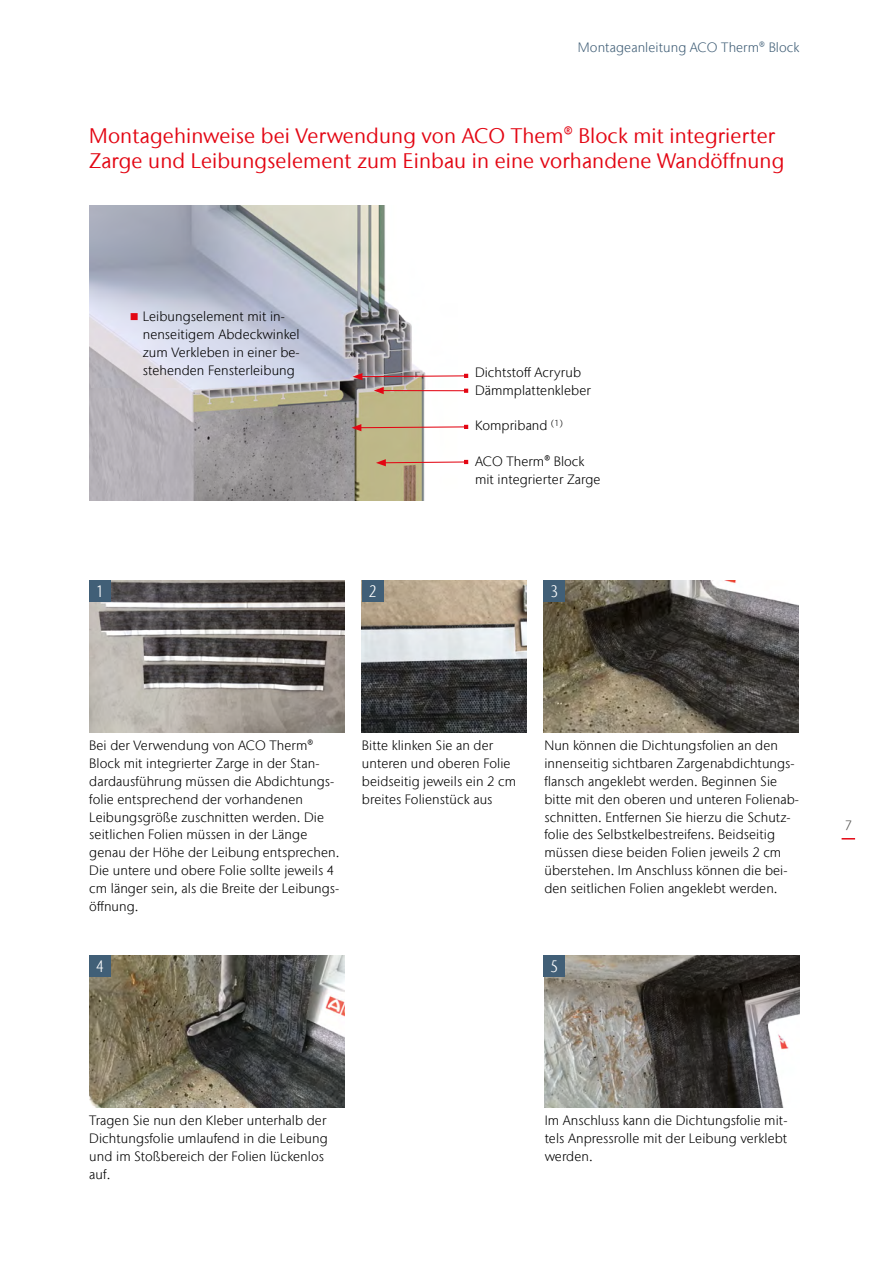
<style>
.page{position:relative;width:893px;height:1263px;background:#fff}
.page>*{position:absolute;margin:0;border:0;box-sizing:border-box;transform-origin:0 0}
.Intermediate_heading{font:21px/25.2px "Stone Sans IIITC Com";letter-spacing:.005em;color:#e30613}
.t1{font:300 condensed 16.5px "Stone Sans IIITC Com";color:#fff}
.Body_copy{font:300 13.5px/17.9px "Stone Sans IIITC Com";letter-spacing:.005em;color:#000}
.t2{font:300 13.5px "Stone Sans IIITC Com";letter-spacing:.005em;color:#415f77}
.t3{font:300 13.5px "Stone Sans IIITC Com";color:#575756}
.s1{color:#e30613}
.s2{font-weight:400}
</style>
<div class="page">
<svg style="left:842px;top:838px;width:13px;height:1px"></svg>
<img style="left:89px;top:580px;width:255px;height:152px">
<img style="left:89px;top:955px;width:255px;height:152px">
<img style="left:544px;top:580px;width:255px;height:152px">
<img style="left:545px;top:955px;width:255px;height:152px">
<img style="left:362px;top:580px;width:164px;height:152px">
<img style="left:89px;top:205px;width:378px;height:295px">
<svg style="left:353px;top:373px;width:115px;height:7px"></svg>
<hr style="left:381px;top:390px;width:85px;height:1px;background:#e30613">
<svg style="left:464px;top:389px;width:4px;height:4px"></svg>
<svg style="left:374px;top:387px;width:10px;height:7px"></svg>
<svg style="left:351px;top:424px;width:117px;height:7px"></svg>
<svg style="left:376px;top:459px;width:92px;height:7px"></svg>
<div style="left:89px;top:580px;width:22px;height:22px;background:#415f77"></div>
<div style="left:89px;top:955px;width:22px;height:22px;background:#415f77"></div>
<div style="left:544px;top:580px;width:21px;height:22px;background:#415f77"></div>
<div style="left:544px;top:955px;width:21px;height:22px;background:#415f77"></div>
<div style="left:362px;top:580px;width:21px;height:22px;background:#415f77"></div>
<p class="t2" style="left:578px;top:38px;width:223px">Montageanleitung ACO Therm® Block</p>
<p class="Intermediate_heading" style="left:89px;top:123px;width:696px">Montagehinweise bei Verwendung von ACO Them® Block mit integrierter<br>Zarge und Leibungselement zum Einbau in eine vorhandene Wandöffnung</p>
<p class="Body_copy" style="left:143px;top:308px;width:158px;text-indent:-13px"><span class="s1">■</span> Leibungselement mit in&shy;nenseitigem Abdeckwinkel zum Verkleben in einer be&shy;stehenden Fensterleibung</p>
<p class="t1" style="left:96px;top:581px;width:9px">1</p>
<p class="t1" style="left:369px;top:581px;width:9px">2</p>
<p class="Body_copy" style="left:475px;top:363px;width:108px">Dichtstoff Acryrub</p>
<p class="Body_copy" style="left:475px;top:381px;width:117px">Dämmplattenkleber</p>
<p class="Body_copy" style="left:475px;top:417px;width:89px">Kompriband <sup>(1)</sup></p>
<p class="Body_copy" style="left:475px;top:452px;width:127px">ACO Therm<span class="s2">®</span> Block mit integrierter Zarge</p>
<p class="t1" style="left:550px;top:581px;width:9px">3</p>
<p class="Body_copy" style="left:89px;top:736px;width:252px">Bei der Verwendung von ACO Therm® Block mit integrierter Zarge in der Stan&shy;dardausführung müssen die Abdichtungs&shy;folie entsprechend der vorhandenen Leibungsgröße zuschnitten werden. Die seitlichen Folien müssen in der Länge genau der Höhe der Leibung entsprechen.<br>Die untere und obere Folie sollte jeweils 4 cm länger sein, als die Breite der Leibungs&shy;öffnung.</p>
<p class="t1" style="left:96px;top:956px;width:9px">4</p>
<p class="Body_copy" style="left:362px;top:736px;width:156px">Bitte klinken Sie an der unteren und oberen Folie beidseitig jeweils ein 2 cm breites Folienstück aus</p>
<p class="Body_copy" style="left:544px;top:736px;width:256px">Nun können die Dichtungsfolien an den innenseitig sichtbaren Zargenabdichtungs&shy;flansch angeklebt werden. Beginnen Sie bitte mit den oberen und unteren Folienab&shy;schnitten. Entfernen Sie hierzu die Schutz&shy;folie des Selbstkelbestreifens. Beidseitig müssen diese beiden Folien jeweils 2 cm überstehen. Im Anschluss können die bei&shy;den seitlichen Folien angeklebt werden.</p>
<p class="t1" style="left:550px;top:956px;width:9px">5</p>
<p class="t3" style="left:845px;top:816px;width:9px">7</p>
<p class="Body_copy" style="left:89px;top:1111px;width:240px">Tragen Sie nun den Kleber unterhalb der<br>Dichtungsfolie umlaufend in die Leibung und im Stoßbereich der Folien lückenlos auf.</p>
<p class="Body_copy" style="left:545px;top:1111px;width:244px;text-align:justify">Im Anschluss kann die Dichtungsfolie mit&shy;tels Anpressrolle mit der Leibung verklebt werden.</p>
</div>
